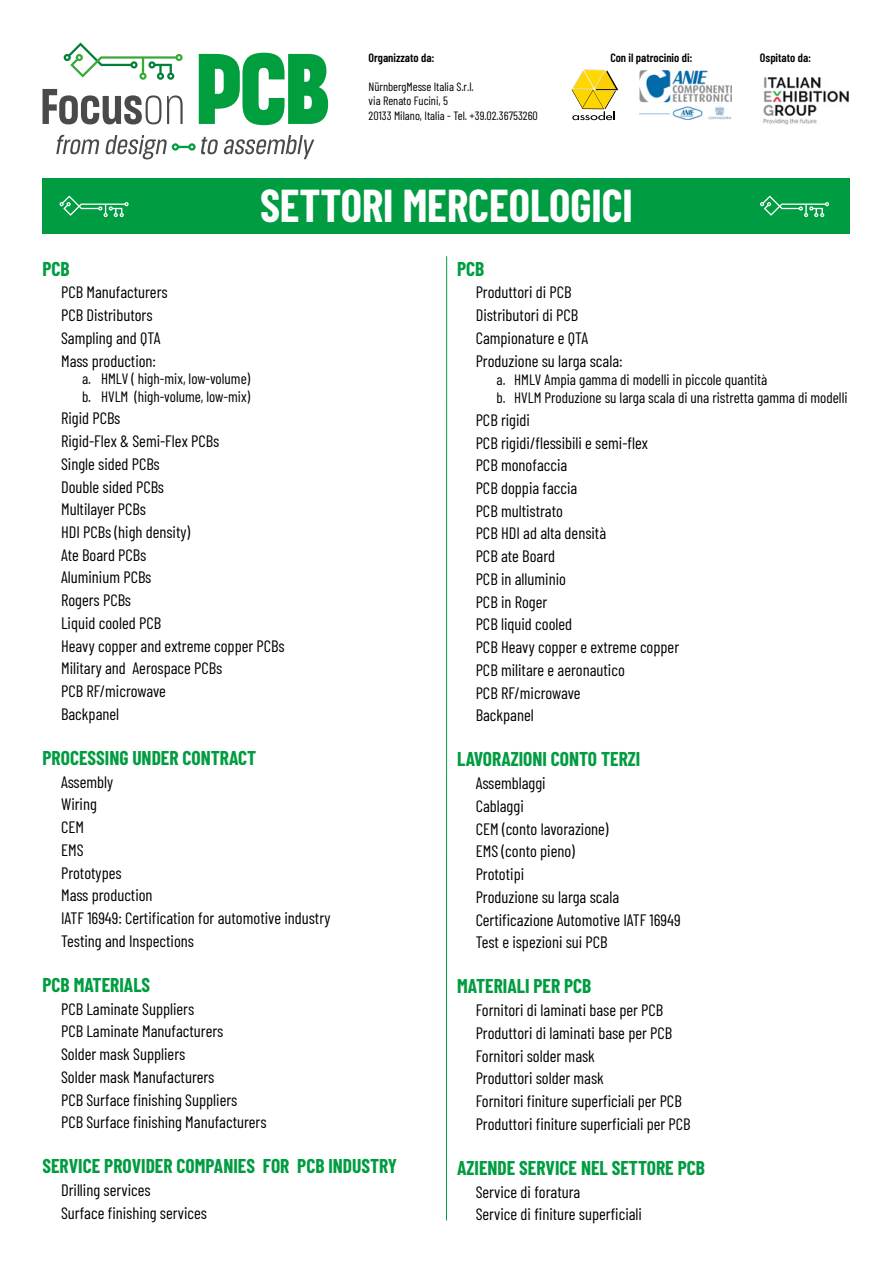
<style>
.page{position:relative;width:893px;height:1263px;background:#fff}
.page>*{position:absolute;margin:0;border:0;box-sizing:border-box;transform-origin:0 0}
.t1{font:700 45px "Barlow Condensed";color:#fff}
.t2{font:700 19.5px "Barlow Condensed";color:#009c41}
.t3{font:16.5px/22.6px "Barlow Condensed";color:#000}
.t4{font:15px/17.5px "Barlow Condensed";color:#000}
.t5{font:12px/14.4px "Barlow Condensed";color:#000}
.t6{font:600 12px "Barlow Condensed";color:#000}
</style>
<div class="page">
<img style="left:763px;top:77px;width:86px;height:48px">
<div style="left:43px;top:179px;width:807px;height:55px;background:#009c41"></div>
<hr style="left:446px;top:256px;width:1px;height:964px;background:#009c41">
<svg style="left:59px;top:195px;width:70px;height:22px"></svg>
<svg style="left:760px;top:195px;width:69px;height:22px"></svg>
<img style="left:640px;top:70px;width:92px;height:50px">
<svg style="left:572px;top:70px;width:46px;height:50px"></svg>
<svg style="left:199px;top:53px;width:129px;height:72px"></svg>
<svg style="left:64px;top:43px;width:119px;height:37px"></svg>
<svg style="left:43px;top:89px;width:118px;height:35px"></svg>
<svg style="left:167px;top:95px;width:16px;height:29px"></svg>
<svg style="left:56px;top:135px;width:43px;height:19px"></svg>
<svg style="left:224px;top:135px;width:90px;height:24px"></svg>
<svg style="left:105px;top:135px;width:113px;height:24px"></svg>
<p class="t6" style="left:369px;top:49px;width:67px">Organizzato da:</p>
<p class="t5" style="left:369px;top:78px;width:171px">NürnbergMesse Italia S.r.l.<br>via Renato Fucini, 5<br>20133 Milano, Italia - Tel. +39.02.36753260</p>
<p class="t6" style="left:610px;top:49px;width:84px">Con il patrocinio di:</p>
<p class="t6" style="left:760px;top:49px;width:53px">Ospitato da:</p>
<h1 class="t1" style="left:260px;top:174px;width:374px">SETTORI MERCEOLOGICI</h1>
<p class="t2" style="left:43px;top:255px;width:29px">PCB</p>
<p class="t3" style="left:61px;top:280px;width:108px">PCB Manufacturers<br>PCB Distributors<br>Sampling and QTA<br>Mass production:</p>
<p class="t4" style="left:82px;top:369px;width:170px">a. HMLV ( high-mix, low-volume) b. HVLM (high-volume, low-mix)</p>
<p class="t3" style="left:61px;top:406px;width:225px">Rigid PCBs<br>Rigid-Flex &amp; Semi-Flex PCBs<br>Single sided PCBs<br>Double sided PCBs<br>Multilayer PCBs<br>HDI PCBs (high density)<br>Ate Board PCBs<br>Aluminium PCBs<br>Rogers PCBs<br>Liquid cooled PCB<br>Heavy copper and extreme copper PCBs<br>Military and Aerospace PCBs<br>PCB RF/microwave<br>Backpanel</p>
<p class="t2" style="left:43px;top:744px;width:215px">PROCESSING UNDER CONTRACT</p>
<p class="t3" style="left:61px;top:769px;width:271px">Assembly<br>Wiring<br>CEM<br>EMS<br>Prototypes<br>Mass production<br>IATF 16949: Certification for automotive industry<br>Testing and Inspections</p>
<p class="t2" style="left:43px;top:971px;width:109px">PCB MATERIALS</p>
<p class="t3" style="left:61px;top:996px;width:207px">PCB Laminate Suppliers<br>PCB Laminate Manufacturers<br>Solder mask Suppliers<br>Solder mask Manufacturers<br>PCB Surface finishing Suppliers<br>PCB Surface finishing Manufacturers</p>
<p class="t2" style="left:43px;top:1152px;width:356px">SERVICE PROVIDER COMPANIES FOR PCB INDUSTRY</p>
<p class="t3" style="left:61px;top:1178px;width:147px">Drilling services<br>Surface finishing services</p>
<p class="t2" style="left:457px;top:255px;width:29px">PCB</p>
<p class="t3" style="left:476px;top:280px;width:148px">Produttori di PCB<br>Distributori di PCB<br>Campionature e QTA<br>Produzione su larga scala:</p>
<p class="t4" style="left:497px;top:369px;width:352px;line-height:18.3px">a. HMLV Ampia gamma di modelli in piccole quantità<br>b. HVLM Produzione su larga scala di una ristretta gamma di modelli</p>
<p class="t3" style="left:476px;top:407px;width:205px">PCB rigidi<br>PCB rigidi/flessibili e semi-flex<br>PCB monofaccia<br>PCB doppia faccia<br>PCB multistrato<br>PCB HDI ad alta densità<br>PCB ate Board<br>PCB in alluminio<br>PCB in Roger<br>PCB liquid cooled<br>PCB Heavy copper e extreme copper<br>PCB militare e aeronautico<br>PCB RF/microwave<br>Backpanel</p>
<p class="t2" style="left:457px;top:746px;width:185px">LAVORAZIONI CONTO TERZI</p>
<p class="t3" style="left:476px;top:771px;width:207px">Assemblaggi<br>Cablaggi<br>CEM (conto lavorazione)<br>EMS (conto pieno)<br>Prototipi<br>Produzione su larga scala<br>Certificazione Automotive IATF 16949<br>Test e ispezioni sui PCB</p>
<p class="t2" style="left:457px;top:972px;width:136px">MATERIALI PER PCB</p>
<p class="t3" style="left:476px;top:998px;width:216px">Fornitori di laminati base per PCB Produttori di laminati base per PCB Fornitori solder mask<br>Produttori solder mask<br>Fornitori finiture superficiali per PCB Produttori finiture superficiali per PCB</p>
<p class="t2" style="left:457px;top:1154px;width:249px">AZIENDE SERVICE NEL SETTORE PCB</p>
<p class="t3" style="left:476px;top:1179px;width:168px">Service di foratura<br>Service di finiture superficiali</p>
</div>
